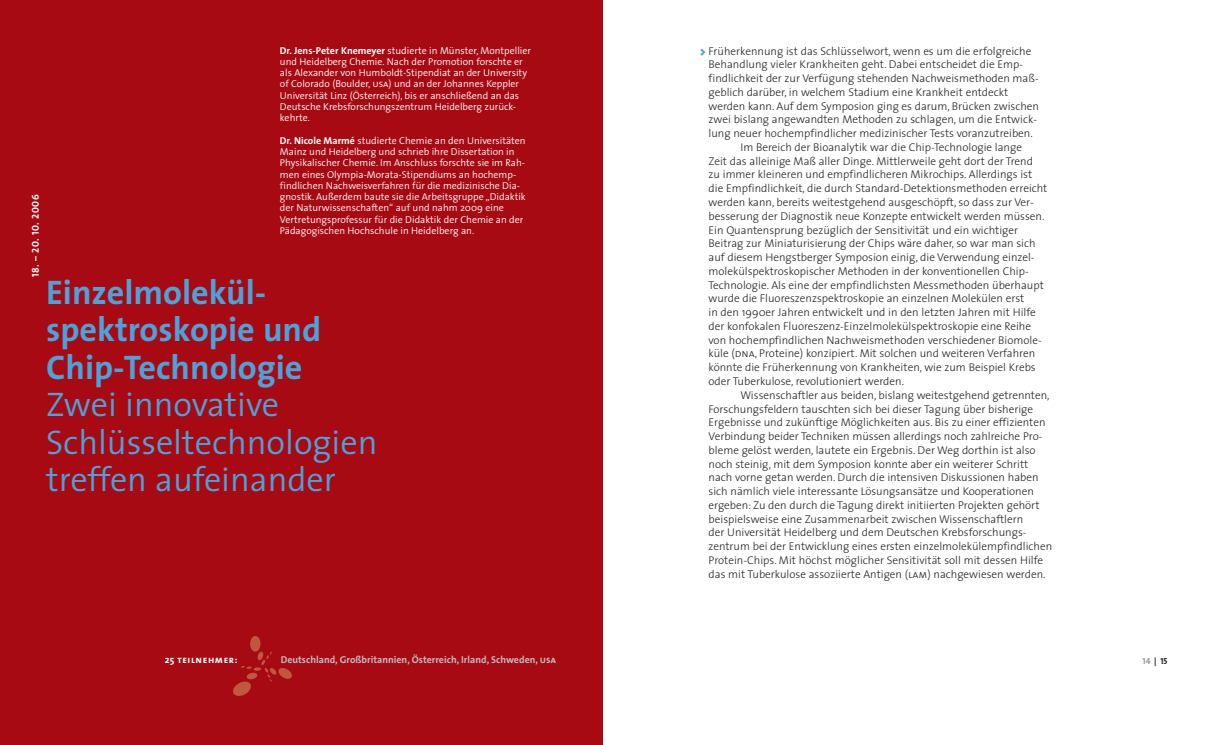
<style>
.page{position:relative;width:1205px;height:745px;background:#fff}
.page>*{position:absolute;margin:0;border:0;box-sizing:border-box;transform-origin:0 0}
.t1{font:300 34.25px/37.5px "The Sans";color:#4aa3da}
.t2{font:700 34.25px/37.5px "The Sans";color:#4aa3da}
.t3{font:300 11.25px "The Sans";color:#231f20}
.t4{font:300 10px/11.2px "The Sans";color:#fff}
.t5{font:700 10px "The Sans";color:#bcbdc0}
.t6{font:10px "The Sans Bold Caps";letter-spacing:.06em;color:#fff}
.t7{font:8.75px "The Sans Bold Caps";color:#231f20}
.s1{font-weight:700}
.s2{font-family:"The Sans Semi Light Caps";font-weight:400}
.s3{font-weight:900;color:#4aa3da}
.s4{font-family:"The Sans Light Caps";font-weight:400}
.s5{font-family:"The Sans";font-weight:700}
.s6{font-family:"The Sans Bold Caps";font-weight:400}
.s7{color:#939598}
</style>
<div class="page">
<div style="left:0;top:0;width:602px;height:744px;background:#a70a12"></div>
<img style="left:234px;top:636px;width:57px;height:59px">
<p class="t4" style="left:280px;top:46px;width:253px"><span class="s1">Dr. Jens-Peter Knemeyer</span> studierte in Münster, Montpellier und Heidelberg Chemie. Nach der Promotion forschte er als Alexander von Humboldt-Stipendiat an der University of Colorado (Boulder, <span class="s2">usa</span>) und an der Johannes Keppler Universität Linz (Österreich), bis er anschließend an das Deutsche Krebsforschungszentrum Heidelberg zurück&shy;kehrte.</p>
<p class="t4" style="left:280px;top:136px;width:247px"><span class="s1">Dr. Nicole Marmé</span> studierte Chemie an den Universitäten Mainz und Heidelberg und schrieb ihre Dissertation in Physikalischer Chemie. Im Anschluss forschte sie im Rah&shy;men eines Olympia-Morata-Stipendiums an hochemp&shy;findlichen Nachweisverfahren für die medizinische Dia&shy;gnostik. Außerdem baute sie die Arbeitsgruppe „Didaktik der Naturwissenschaften“ auf und nahm 2009 eine Vertretungsprofessur für die Didaktik der Chemie an der Pädagogischen Hochschule in Heidelberg an.</p>
<p class="t6" style="left:32px;top:277px;width:84px;rotate:-90deg">18. – 20. 10. 2006</p>
<h1 class="t2" style="left:46px;top:276px;width:277px">Einzelmolekül&shy;spektroskopie und<br>Chip-Technologie</h1>
<h1 class="t1" style="left:46px;top:390px;width:333px">Zwei innovative<br>Schlüsseltechnologien treffen aufeinander</h1>
<p class="t3" style="left:700px;top:46px;width:333px"><span class="s3">&gt;</span> Früherkennung ist das Schlüsselwort, wenn es um die erfolgreiche</p>
<p class="t3" style="left:708px;top:60px;width:316px">Behandlung vieler Krankheiten geht. Dabei entscheidet die Emp-</p>
<p class="t3" style="left:708px;top:74px;width:332px">findlichkeit der zur Verfügung stehenden Nachweismethoden maß-</p>
<p class="t3" style="left:708px;top:88px;width:301px">geblich darüber, in welchem Stadium eine Krankheit entdeckt</p>
<p class="t3" style="left:708px;top:101px;width:332px">werden kann. Auf dem Symposion ging es darum, Brücken zwischen</p>
<p class="t3" style="left:708px;top:115px;width:330px">zwei bislang angewandten Methoden zu schlagen, um die Entwick-</p>
<p class="t3" style="left:708px;top:129px;width:326px">lung neuer hochempfindlicher medizinischer Tests voranzutreiben.</p>
<p class="t3" style="left:740px;top:143px;width:283px">Im Bereich der Bioanalytik war die Chip-Technologie lange</p>
<p class="t3" style="left:708px;top:156px;width:326px">Zeit das alleinige Maß aller Dinge. Mittlerweile geht dort der Trend</p>
<p class="t3" style="left:708px;top:170px;width:325px">zu immer kleineren und empfindlicheren Mikrochips. Allerdings ist</p>
<p class="t3" style="left:708px;top:184px;width:340px">die Empfindlichkeit, die durch Standard-Detektionsmethoden erreicht</p>
<p class="t3" style="left:708px;top:198px;width:327px">werden kann, bereits weitestgehend ausgeschöpft, so dass zur Ver-</p>
<p class="t3" style="left:708px;top:211px;width:337px">besserung der Diagnostik neue Konzepte entwickelt werden müssen.</p>
<p class="t3" style="left:708px;top:225px;width:311px">Ein Quantensprung bezüglich der Sensitivität und ein wichtiger</p>
<p class="t3" style="left:708px;top:239px;width:328px">Beitrag zur Miniaturisierung der Chips wäre daher, so war man sich</p>
<p class="t3" style="left:708px;top:253px;width:328px">auf diesem Hengstberger Symposion einig, die Verwendung einzel-</p>
<p class="t3" style="left:708px;top:266px;width:322px">molekülspektroskopischer Methoden in der konventionellen Chip-</p>
<p class="t3" style="left:708px;top:280px;width:337px">Technologie. Als eine der empfindlichsten Messmethoden überhaupt</p>
<p class="t3" style="left:708px;top:294px;width:317px">wurde die Fluoreszenzspektroskopie an einzelnen Molekülen erst</p>
<p class="t3" style="left:708px;top:308px;width:329px">in den 1990er Jahren entwickelt und in den letzten Jahren mit Hilfe</p>
<p class="t3" style="left:708px;top:321px;width:324px">der konfokalen Fluoreszenz-Einzelmolekülspektroskopie eine Reihe</p>
<p class="t3" style="left:708px;top:335px;width:335px">von hochempfindlichen Nachweismethoden verschiedener Biomole-</p>
<p class="t3" style="left:708px;top:349px;width:328px">küle (<span class="s4">dna</span>, Proteine) konzipiert. Mit solchen und weiteren Verfahren</p>
<p class="t3" style="left:708px;top:363px;width:329px">könnte die Früherkennung von Krankheiten, wie zum Beispiel Krebs</p>
<p class="t3" style="left:708px;top:376px;width:197px">oder Tuberkulose, revolutioniert werden.</p>
<p class="t3" style="left:740px;top:390px;width:311px">Wissenschaftler aus beiden, bislang weitestgehend getrennten,</p>
<p class="t3" style="left:708px;top:404px;width:326px">Forschungsfeldern tauschten sich bei dieser Tagung über bisherige</p>
<p class="t3" style="left:708px;top:418px;width:338px">Ergebnisse und zukünftige Möglichkeiten aus. Bis zu einer effizienten</p>
<p class="t3" style="left:708px;top:431px;width:335px">Verbindung beider Techniken müssen allerdings noch zahlreiche Pro-</p>
<p class="t3" style="left:708px;top:445px;width:329px">bleme gelöst werden, lautete ein Ergebnis. Der Weg dorthin ist also</p>
<p class="t3" style="left:708px;top:459px;width:321px">noch steinig, mit dem Symposion konnte aber ein weiterer Schritt</p>
<p class="t3" style="left:708px;top:473px;width:332px">nach vorne getan werden. Durch die intensiven Diskussionen haben</p>
<p class="t3" style="left:708px;top:486px;width:327px">sich nämlich viele interessante Lösungsansätze und Kooperationen</p>
<p class="t3" style="left:708px;top:500px;width:332px">ergeben: Zu den durch die Tagung direkt initiierten Projekten gehört</p>
<p class="t3" style="left:708px;top:514px;width:316px">beispielsweise eine Zusammenarbeit zwischen Wissenschaftlern</p>
<p class="t3" style="left:708px;top:528px;width:319px">der Universität Heidelberg und dem Deutschen Krebsforschungs-</p>
<p class="t3" style="left:708px;top:541px;width:345px">zentrum bei der Entwicklung eines ersten einzelmolekülempfindlichen</p>
<p class="t3" style="left:708px;top:555px;width:336px">Protein-Chips. Mit höchst möglicher Sensitivität soll mit dessen Hilfe</p>
<p class="t3" style="left:708px;top:569px;width:338px">das mit Tuberkulose assoziierte Antigen <span class="s4">(lam</span>) nachgewiesen werden.</p>
<p class="t6" style="left:165px;top:656px;width:74px"><span class="s5">25</span> teilnehmer:</p>
<p class="t5" style="left:281px;top:655px;width:277px">Deutschland, Großbritannien, Österreich, Irland, Schweden, <span class="s6">usa</span></p>
<p class="t7" style="left:1142px;top:657px;width:26px"><span class="s7">14</span> | 15</p>
</div>
